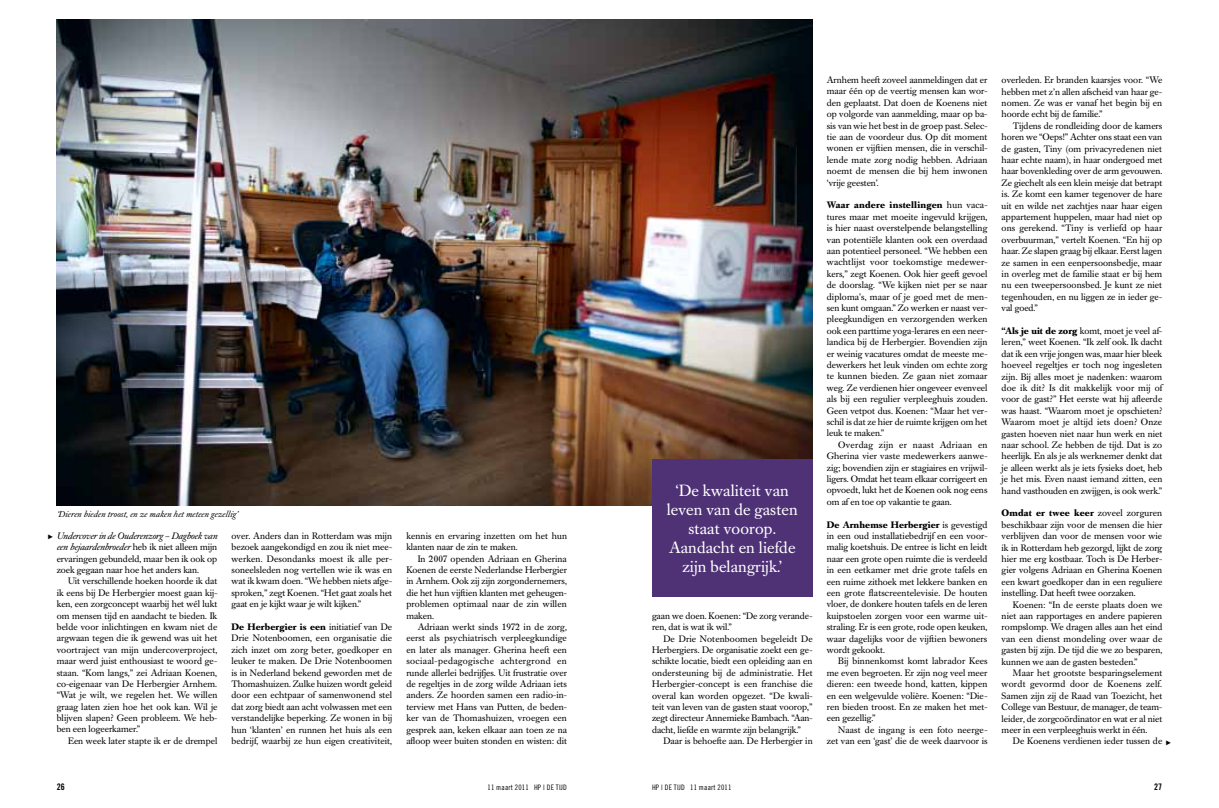
<style>
.page{position:relative;width:1219px;height:808px;background:#fff}
.page>*{position:absolute;margin:0;border:0;box-sizing:border-box;transform-origin:0 0}
.t1{font:16px/19px "Caslon Book BE";letter-spacing:.01em;color:#fff;text-align:center}
.t2{font:9.2px/11.4px "Caslon Book BE";letter-spacing:.005em;color:#000;text-align:justify}
.t3{font:9px "Trade Gothic LT Std Bd Cn 20";color:#000}
.t4{font:italic 8.5px "Caslon Book BE";letter-spacing:.02em;color:#000}
.t5{font:7.5px "Trade Gothic LT Std Cn 18";letter-spacing:.03em;color:#000}
.s1{font-family:"Scala Sans";font-size:9.5px}
.s2{font-style:italic}
.s3{font-weight:700}
</style>
<div class="page">
<img style="left:57px;top:19px;width:756px;height:486px">
<div style="left:652px;top:459px;width:161px;height:138px;background:#4f3176"></div>
<p class="t4" style="left:57px;top:509px;width:183px">‘Dieren bieden troost, en ze maken het meteen gezellig’</p>
<p class="t2" style="left:57px;top:530px;width:162px;text-indent:-9px"><span class="s1">Ω</span> <span class="s2">Undercover in de Ouderenzorg – Dagboek van een bejaardenbroeder</span> heb ik niet alleen mijn ervaringen gebundeld, maar ben ik ook op zoek gegaan naar hoe het anders kan.</p>
<p class="t2" style="left:57px;top:576px;width:162px;text-indent:11px">Uit verschillende hoeken hoorde ik dat ik eens bij De Herbergier moest gaan kij&shy;ken, een zorgconcept waarbij het wél lukt om mensen tijd en aandacht te bieden. Ik belde voor inlichtingen en kwam niet de argwaan tegen die ik gewend was uit het voortraject van mijn undercoverproject, maar werd juist enthousiast te woord ge&shy;staan. “Kom langs,” zei Adriaan Koenen, co-eigenaar van De Herbergier Arnhem. “Wat je wilt, we regelen het. We willen graag laten zien hoe het ook kan. Wil je blijven slapen? Geen probleem. We heb&shy;ben een logeerkamer.”</p>
<p class="t2" style="left:68px;top:735px;width:151px">Een week later stapte ik er de drempel</p>
<p class="t2" style="left:232px;top:530px;width:162px">over. Anders dan in Rotterdam was mijn bezoek aangekondigd en zou ik niet mee&shy;werken. Desondanks moest ik alle per&shy;soneelsleden nog vertellen wie ik was en wat ik kwam doen. “We hebben niets afge&shy;sproken,” zegt Koenen. “Het gaat zoals het gaat en je kijkt waar je wilt kijken.”</p>
<p class="t2" style="left:232px;top:621px;width:162px"><span class="s3">De Herbergier is een</span> initiatief van De Drie Notenboomen, een organisatie die zich inzet om zorg beter, goedkoper en leuker te maken. De Drie Notenboomen is in Nederland bekend geworden met de Thomashuizen. Zulke huizen wordt geleid door een echtpaar of samenwonend stel dat zorg biedt aan acht volwassen met een verstandelijke beperking. Ze wonen in bij hun ‘klanten’ en runnen het huis als een bedrijf, waarbij ze hun eigen creativiteit,</p>
<p class="t2" style="left:406px;top:530px;width:162px">kennis en ervaring inzetten om het hun klanten naar de zin te maken.</p>
<p class="t2" style="left:406px;top:553px;width:162px;text-indent:11px">In 2007 openden Adriaan en Gherina Koenen de eerste Nederlandse Herbergier in Arnhem. Ook zij zijn zorgondernemers, die het hun vijftien klanten met geheugen&shy;problemen optimaal naar de zin willen maken.</p>
<p class="t2" style="left:406px;top:621px;width:162px;text-indent:11px">Adriaan werkt sinds 1972 in de zorg, eerst als psychiatrisch verpleegkundige en later als manager. Gherina heeft een sociaal-pedagogische achtergrond en runde allerlei bedrijfjes. Uit frustratie over de regeltjes in de zorg wilde Adriaan iets anders. Ze hoorden samen een radio-in&shy;terview met Hans van Putten, de beden&shy;ker van de Thomashuizen, vroegen een gesprek aan, keken elkaar aan toen ze na afloop weer buiten stonden en wisten: dit</p>
<h1 class="t1" style="left:667px;top:482px;width:132px">‘De kwaliteit van leven van de gasten staat voorop.<br>Aandacht en liefde zijn belangrijk.’</h1>
<p class="t2" style="left:652px;top:610px;width:162px">gaan we doen. Koenen: “De zorg verande&shy;ren, dat is wat ik wil.”</p>
<p class="t2" style="left:652px;top:633px;width:162px;text-indent:11px">De Drie Notenboomen begeleidt De Herbergiers. De organisatie zoekt een ge&shy;schikte locatie, biedt een opleiding aan en ondersteuning bij de administratie. Het Herbergier-concept is een franchise die overal kan worden opgezet. “De kwali&shy;teit van leven van de gasten staat voorop,” zegt directeur Annemieke Bambach. “Aan&shy;dacht, liefde en warmte zijn belangrijk.”</p>
<p class="t2" style="left:663px;top:735px;width:151px">Daar is behoefte aan. De Herbergier in</p>
<p class="t2" style="left:827px;top:74px;width:162px">Arnhem heeft zoveel aanmeldingen dat er maar één op de veertig mensen kan wor&shy;den geplaatst. Dat doen de Koenens niet op volgorde van aanmelding, maar op ba&shy;sis van wie het best in de groep past. Selec&shy;tie aan de voordeur dus. Op dit moment wonen er vijftien mensen, die in verschil&shy;lende mate zorg nodig hebben. Adriaan noemt de mensen die bij hem inwonen ‘vrije geesten’.</p>
<p class="t2" style="left:827px;top:200px;width:162px"><span class="s3">Waar andere instellingen</span> hun vaca&shy;tures maar met moeite ingevuld krijgen, is hier naast overstelpende belangstelling van potentiële klanten ook een overdaad aan potentieel personeel. “We hebben een wachtlijst voor toekomstige medewer&shy;kers,” zegt Koenen. Ook hier geeft gevoel de doorslag. “We kijken niet per se naar diploma’s, maar of je goed met de men&shy;sen kunt omgaan.” Zo werken er naast ver&shy;pleegkundigen en verzorgenden werken ook een parttime yoga-lerares en een neer&shy;landica bij de Herbergier. Bovendien zijn er weinig vacatures omdat de meeste me&shy;dewerkers het leuk vinden om echte zorg te kunnen bieden. Ze gaan niet zomaar weg. Ze verdienen hier ongeveer evenveel als bij een regulier verpleeghuis zouden.<br>Geen vetpot dus. Koenen: “Maar het ver&shy;schil is dat ze hier de ruimte krijgen om het leuk te maken.”</p>
<p class="t2" style="left:827px;top:439px;width:162px;text-indent:11px">Overdag zijn er naast Adriaan en Gherina vier vaste medewerkers aanwe&shy;zig; bovendien zijn er stagiaires en vrijwil&shy;ligers. Omdat het team elkaar corrigeert en opvoedt, lukt het de Koenen ook nog eens om af en toe op vakantie te gaan.</p>
<p class="t2" style="left:827px;top:519px;width:162px"><span class="s3">De Arnhemse Herbergier</span> is gevestigd in een oud installatiebedrijf en een voor&shy;malig koetshuis. De entree is licht en leidt naar een grote open ruimte die is verdeeld in een eetkamer met drie grote tafels en een ruime zithoek met lekkere banken en een grote flatscreentelevisie. De houten vloer, de donkere houten tafels en de leren kuipstoelen zorgen voor een warme uit&shy;straling. Er is een grote, rode open keuken, waar dagelijks voor de vijftien bewoners wordt gekookt.</p>
<p class="t2" style="left:827px;top:656px;width:162px;text-indent:11px">Bij binnenkomst komt labrador Kees me even begroeten. Er zijn nog veel meer dieren: een tweede hond, katten, kippen en een welgevulde volière. Koenen: “Die&shy;ren bieden troost. En ze maken het met&shy;een gezellig.”</p>
<p class="t2" style="left:827px;top:724px;width:162px;text-align:right">Naast de ingang is een foto neerge&shy;zet van een ‘gast’ die de week daarvoor is</p>
<p class="t2" style="left:1002px;top:75px;width:162px">overleden. Er branden kaarsjes voor. “We hebben met z’n allen afscheid van haar ge&shy;nomen. Ze was er vanaf het begin bij en hoorde echt bij de familie.”</p>
<p class="t2" style="left:1002px;top:120px;width:162px;text-indent:11px">Tijdens de rondleiding door de kamers horen we “Oeps!” Achter ons staat een van de gasten, Tiny (om privacyredenen niet haar echte naam), in haar ondergoed met haar bovenkleding over de arm gevouwen.<br>Ze giechelt als een klein meisje dat betrapt is. Ze komt een kamer tegenover de hare uit en wilde net zachtjes naar haar eigen appartement huppelen, maar had niet op ons gerekend. “Tiny is verliefd op haar overbuurman,” vertelt Koenen. “En hij op haar. Ze slapen graag bij elkaar. Eerst lagen ze samen in een eenpersoonsbedje, maar in overleg met de familie staat er bij hem nu een tweepersoonsbed. Je kunt ze niet tegenhouden, en nu liggen ze in ieder ge&shy;val goed.”</p>
<p class="t2" style="left:1002px;top:325px;width:162px"><span class="s3">“Als je uit de zorg</span> komt, moet je veel af&shy;leren,” weet Koenen. “Ik zelf ook. Ik dacht dat ik een vrije jongen was, maar hier bleek hoeveel regeltjes er toch nog ingesleten zijn. Bij alles moet je nadenken: waarom doe ik dit? Is dit makkelijk voor mij of voor de gast?” Het eerste wat hij afleerde was haast. “Waarom moet je opschieten?<br>Waarom moet je altijd iets doen? Onze gasten hoeven niet naar hun werk en niet naar school. Ze hebben de tijd. Dat is zo heerlijk. En als je als werknemer denkt dat je alleen werkt als je iets fysieks doet, heb je het mis. Even naast iemand zitten, een hand vasthouden en zwijgen, is ook werk.”</p>
<p class="t2" style="left:1002px;top:508px;width:162px"><span class="s3">Omdat er twee keer</span> zoveel zorguren beschikbaar zijn voor de mensen die hier verblijven dan voor de mensen voor wie ik in Rotterdam heb gezorgd, lijkt de zorg hier me erg kostbaar. Toch is De Herber&shy;gier volgens Adriaan en Gherina Koenen een kwart goedkoper dan in een reguliere instelling. Dat heeft twee oorzaken.</p>
<p class="t2" style="left:1002px;top:599px;width:162px;text-indent:11px">Koenen: “In de eerste plaats doen we niet aan rapportages en andere papieren rompslomp. We dragen alles aan het eind van een dienst mondeling over waar de gasten bij zijn. De tijd die we zo besparen, kunnen we aan de gasten besteden.”</p>
<p class="t2" style="left:1002px;top:667px;width:162px;text-indent:11px">Maar het grootste besparingselement wordt gevormd door de Koenens zelf.<br>Samen zijn zij de Raad van Toezicht, het College van Bestuur, de manager, de team&shy;leider, de zorgcoördinator en wat er al niet meer in een verpleeghuis werkt in één.</p>
<p class="t2" style="left:1013px;top:736px;width:160px">De Koenens verdienen ieder tussen de <span class="s1">Ω</span></p>
<p class="t3" style="left:57px;top:781px;width:10px">26</p>
<p class="t5" style="left:487px;top:783px;width:81px">11 maart 2011 HP | de tijd</p>
<p class="t5" style="left:652px;top:783px;width:81px">HP | de tijd 11 maart 2011</p>
<p class="t3" style="left:1154px;top:781px;width:10px">27</p>
</div>
